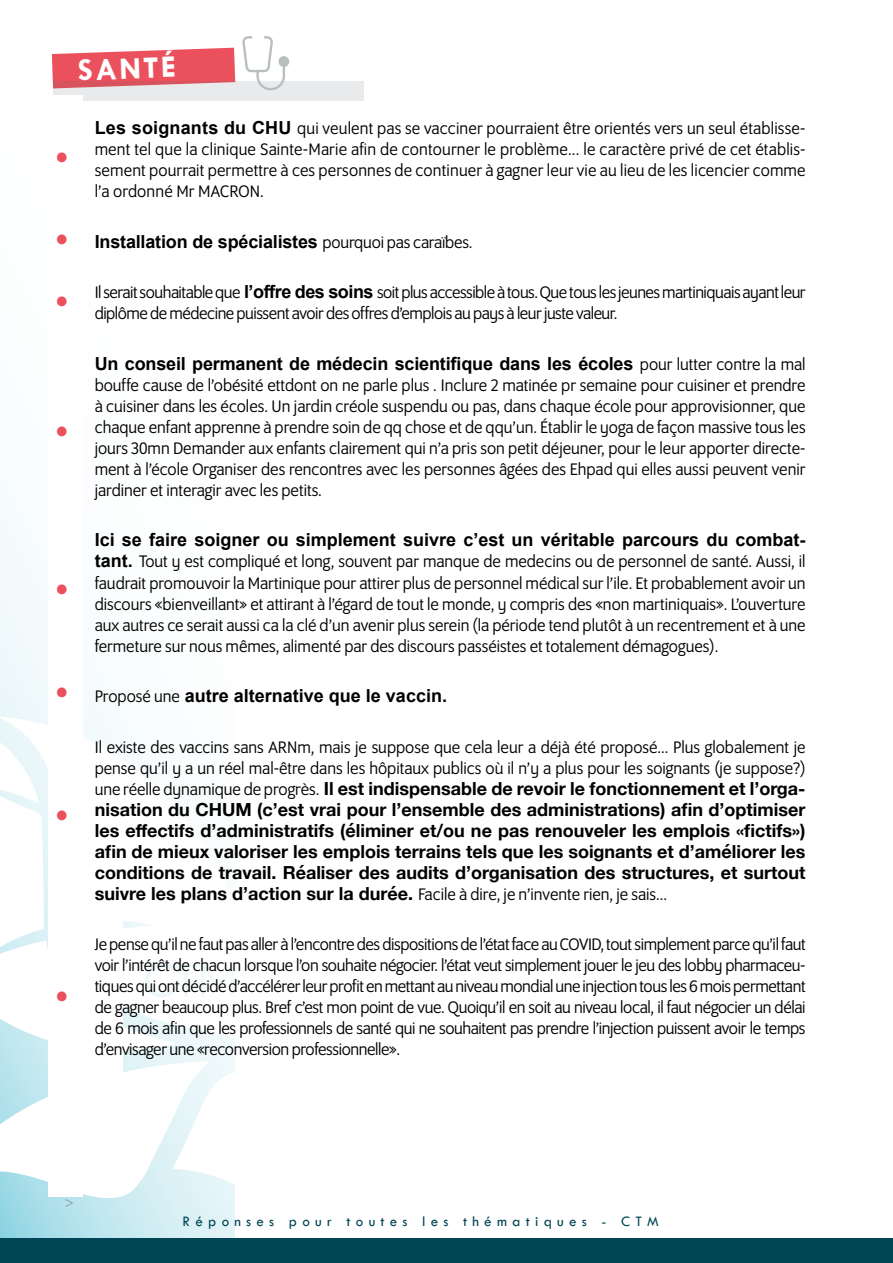
<style>
.page{position:relative;width:893px;height:1263px;background:#fff}
.page>*{position:absolute;margin:0;border:0;box-sizing:border-box;transform-origin:0 0}
.t1{font:700 33px/62.1px "Tw Cen";color:#ea515d}
.t2{font:700 31.5px "Tw Cen";color:#fff}
.t3{font:18px/21px "Program OT";color:#000;text-align:justify}
.t4{font:700 18px/21px "Helvetica Neue";color:#000;text-align:justify}
.t5{font:700 18px "Arial";color:#000}
.t6{font:18px/21px "Program OT";letter-spacing:-.025em;color:#000}
.t7{font:15px "Tw Cen";letter-spacing:.35em;color:#004556}
.t8{font:15px "Myriad Pro";color:#889da9}
.s1{font-family:"Myriad Pro";font-size:15px;color:#889da9}
.s2{font-family:"Arial";font-weight:700}
.s3{font-family:"Myriad Pro";font-weight:400;font-size:15px;color:#889da9}
.s4{font-family:"Program OT";font-weight:400}
.s5{font-family:"Helvetica Neue";font-weight:700}
</style>
<div class="page">
<svg style="left:0;top:1062px;width:235px;height:176px"></svg>
<svg style="left:0;top:716px;width:235px;height:336px"></svg>
<div style="left:0;top:1238px;width:893px;height:25px;background:#004556"></div>
<svg style="left:52px;top:48px;width:183px;height:37px;background:#eb606b"></svg>
<svg style="left:53px;top:82px;width:311px;height:19px;background:#e7d9db"></svg>
<svg style="left:242px;top:36px;width:47px;height:54px"></svg>
<div style="left:66px;top:808px;width:57px;height:300px;background:#fff"></div>
<div style="left:49px;top:96px;width:34px;height:1101px;background:#fff"></div>
<h2 class="t2" style="left:77px;top:51px;width:99px;rotate:-2deg">SANTÉ</h2>
<p class="t3" style="left:95px;top:118px;width:712px;text-indent:-30px"><span class="s1">&gt;</span> <span class="s2">Les soignants du CHU</span> qui veulent pas se vacciner pourraient être orientés vers un seul établisse&shy;ment tel que la clinique Sainte-Marie afin de contourner le problème... le caractère privé de cet établis&shy;sement pourrait permettre à ces personnes de continuer à gagner leur vie au lieu de les licencier comme l’a ordonné Mr MACRON.</p>
<p class="t5" style="left:65px;top:230px;width:409px"><span class="s3">&gt;</span> Installation de spécialistes <span class="s4">pourquoi pas caraïbes.</span></p>
<p class="t6" style="left:95px;top:282px;width:712px;text-indent:-30px"><span class="s1">&gt;</span> Il serait souhaitable que <span class="s2">l’offre des soins</span> soit plus accessible à tous. Que tous les jeunes martiniquais ayant leur diplôme de médecine puissent avoir des offres d’emplois au pays à leur juste valeur.</p>
<p class="t5" style="left:65px;top:352px;width:742px"><span class="s3">&gt;</span> Un conseil permanent de médecin scientifique dans les écoles <span class="s4">pour lutter contre la mal</span></p>
<p class="t3" style="left:95px;top:375px;width:712px">bouffe cause de l’obésité ettdont on ne parle plus . Inclure 2 matinée pr semaine pour cuisiner et prendre à cuisiner dans les écoles. Un jardin créole suspendu ou pas, dans chaque école pour approvisionner, que chaque enfant apprenne à prendre soin de qq chose et de qqu’un. Établir le yoga de façon massive tous les jours 30mn Demander aux enfants clairement qui n’a pris son petit déjeuner, pour le leur apporter directe&shy;ment à l’école Organiser des rencontres avec les personnes âgées des Ehpad qui elles aussi peuvent venir jardiner et interagir avec les petits.</p>
<p class="t5" style="left:65px;top:528px;width:742px"><span class="s3">&gt;</span> Ici se faire soigner ou simplement suivre c’est un véritable parcours du combat-</p>
<p class="t3" style="left:95px;top:551px;width:712px"><span class="s2">tant.</span> Tout y est compliqué et long, souvent par manque de medecins ou de personnel de santé. Aussi, il faudrait promouvoir la Martinique pour attirer plus de personnel médical sur l’ile. Et probablement avoir un discours «bienveillant» et attirant à l’égard de tout le monde, y compris des «non martiniquais». L’ouverture aux autres ce serait aussi ca la clé d’un avenir plus serein (la période tend plutôt à un recentrement et à une fermeture sur nous mêmes, alimenté par des discours passéistes et totalement démagogues).</p>
<p class="t5" style="left:65px;top:684px;width:384px"><span class="s3">&gt;</span> <span class="s4">Proposé une</span> autre alternative que le vaccin.</p>
<p class="t3" style="left:65px;top:736px;width:742px;text-align:right"><span class="s1">&gt;</span> Il existe des vaccins sans ARNm, mais je suppose que cela leur a déjà été proposé... Plus globalement je pense qu’il y a un réel mal-être dans les hôpitaux publics où il n’y a plus pour les soignants (je suppose?)</p>
<p class="t4" style="left:95px;top:778px;width:712px"><span class="s4">une réelle dynamique de progrès.</span> Il est indispensable de revoir le fonctionnement et l’orga&shy;nisation du CHUM (c’est vrai pour l’ensemble des administrations) afin d’optimiser les effectifs d’administratifs (éliminer et/ou ne pas renouveler les emplois «fictifs») afin de mieux valoriser les emplois terrains tels que les soignants et d’améliorer les conditions de travail. Réaliser des audits d’organisation des structures, et surtout</p>
<p class="t3" style="left:95px;top:883px;width:574px"><span class="s5">suivre les plans d’action sur la durée.</span> Facile à dire, je n’invente rien, je sais...</p>
<p class="t3" style="left:95px;top:934px;width:712px;text-indent:-30px"><span class="s1">&gt;</span> Je pense qu’il ne faut pas aller à l’encontre des dispositions de l’état face au COVID, tout simplement parce qu’il faut voir l’intérêt de chacun lorsque l’on souhaite négocier. l’état veut simplement jouer le jeu des lobby pharmaceu&shy;tiques qui ont décidé d’accélérer leur profit en mettant au niveau mondial une injection tous les 6 mois permettant de gagner beaucoup plus. Bref c’est mon point de vue. Quoiqu’il en soit au niveau local, il faut négocier un délai de 6 mois afin que les professionnels de santé qui ne souhaitent pas prendre l’injection puissent avoir le temps d’envisager une «reconversion professionnelle».</p>
<h1 class="t1" style="left:56px;top:127px;width:13px">•</h1>
<h1 class="t1" style="left:56px;top:209px;width:13px">• •</h1>
<h1 class="t1" style="left:56px;top:400px;width:13px">•</h1>
<h1 class="t1" style="left:56px;top:559px;width:13px">•</h1>
<h1 class="t1" style="left:56px;top:662px;width:13px">•</h1>
<h1 class="t1" style="left:56px;top:785px;width:13px">•</h1>
<h1 class="t1" style="left:56px;top:966px;width:13px">•</h1>
<p class="t8" style="left:65px;top:1192px;width:10px">&gt;</p>
<p class="t7" style="left:183px;top:1212px;width:478px">Réponses pour toutes les thématiques - CTM</p>
</div>
